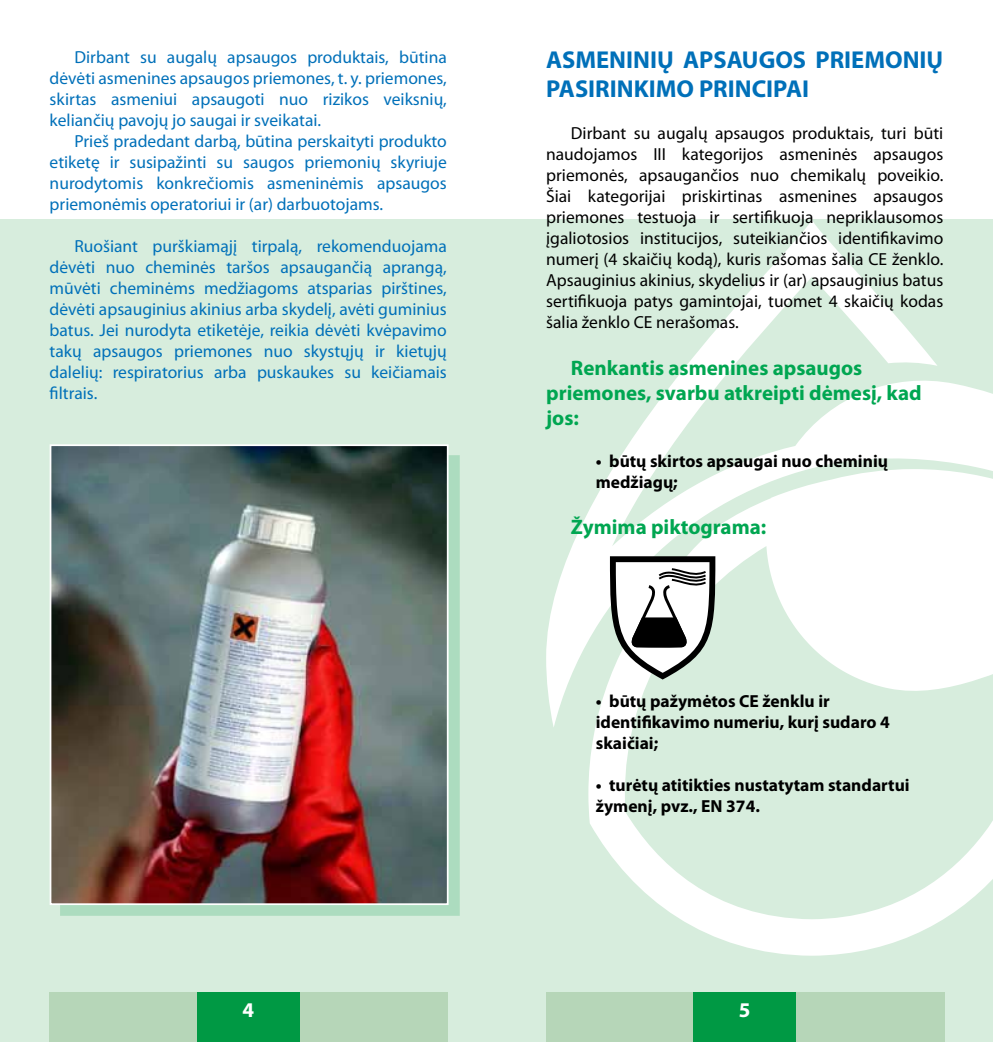
<style>
.page{position:relative;width:993px;height:1042px;background:#fff}
.page>*{position:absolute;margin:0;border:0;box-sizing:border-box;transform-origin:0 0}
.t1{font:700 24.5px "Myriad Pro";color:#0070b9}
.t2{font:700 21px/25.2px "Myriad Pro";color:#00a651}
.t3{font:700 21px "Myriad Pro";color:#fff}
.t4{font:17.5px/21px "Myriad Pro";color:#0070b9;text-align:justify}
.t5{font:17.5px/21px "Myriad Pro";color:#000;text-align:justify}
.t6{font:700 17.5px/21px "Myriad Pro";color:#000}
</style>
<div class="page">
<div style="left:0;top:220px;width:992px;height:822px;background:#d7eddd"></div>
<svg style="left:546px;top:220px;width:446px;height:735px"></svg>
<div style="left:60px;top:455px;width:399px;height:460px;background:#094;opacity:.2"></div>
<img style="left:53px;top:447px;width:392px;height:455px">
<div style="left:50px;top:444px;width:398px;height:461px;border:2px solid #fff"></div>
<svg style="left:609px;top:556px;width:106px;height:123px"></svg>
<div style="left:546px;top:992px;width:398px;height:50px;background:#b6d6b8"></div>
<div style="left:693px;top:992px;width:102px;height:50px;background:#094"></div>
<div style="left:50px;top:992px;width:398px;height:50px;background:#b6d6b8"></div>
<div style="left:197px;top:992px;width:102px;height:50px;background:#094"></div>
<p class="t4" style="left:50px;top:46px;width:398px;text-indent:25px">Dirbant su augalų apsaugos produktais, būtina dėvėti asmenines apsaugos priemones, t. y. priemones, skirtas asmeniui apsaugoti nuo rizikos veiksnių, keliančių pavojų jo saugai ir sveikatai.</p>
<p class="t4" style="left:50px;top:130px;width:398px;text-indent:25px">Prieš pradedant darbą, būtina perskaityti produkto etiketę ir susipažinti su saugos priemonių skyriuje nurodytomis konkrečiomis asmeninėmis apsaugos priemonėmis operatoriui ir (ar) darbuotojams.</p>
<p class="t4" style="left:50px;top:235px;width:398px;text-indent:25px">Ruošiant purškiamąjį tirpalą, rekomenduojama dėvėti nuo cheminės taršos apsaugančią aprangą, mūvėti cheminėms medžiagoms atsparias pirštines, dėvėti apsauginius akinius arba skydelį, avėti guminius batus. Jei nurodyta etiketėje, reikia dėvėti kvėpavimo takų apsaugos priemones nuo skystųjų ir kietųjų dalelių: respiratorius arba puskaukes su keičiamais filtrais.</p>
<h1 class="t1" style="left:546px;top:44px;width:31px">ASMENINIŲ</h1>
<h1 class="t1" style="left:683px;top:44px;width:76px">APSAUGOS</h1>
<h1 class="t1" style="left:815px;top:44px;width:15px">PRIEMONIŲ</h1>
<h1 class="t1" style="left:546px;top:73px;width:43px">PASIRINKIMO</h1>
<h1 class="t1" style="left:698px;top:73px;width:14px">PRIN</h1>
<h1 class="t1" style="left:751px;top:73px;width:56px">CIPAI</h1>
<p class="t5" style="left:546px;top:123px;width:398px;text-indent:25px">Dirbant su augalų apsaugos produktais, turi būti naudojamos III kategorijos asmeninės apsaugos priemonės, apsaugančios nuo chemikalų poveikio.<br>Šiai kategorijai priskirtinas asmenines apsaugos priemones testuoja ir sertifikuoja nepriklausomos įgaliotosios institucijos, suteikiančios identifikavimo numerį (4 skaičių kodą), kuris rašomas šalia CE ženklo.<br>Apsauginius akinius, skydelius ir (ar) apsauginius batus sertifikuoja patys gamintojai, tuomet 4 skaičių kodas šalia ženklo CE nerašomas.</p>
<p class="t2" style="left:546px;top:354px;width:377px;text-indent:25px">Renkantis asmenines apsaugos priemones, svarbu atkreipti dėmesį, kad jos:</p>
<p class="t6" style="left:595px;top:450px;width:293px">• būtų skirtos apsaugai nuo cheminių medžiagų;</p>
<p class="t2" style="left:570px;top:514px;width:197px">Žymima piktograma:</p>
<p class="t6" style="left:595px;top:689px;width:295px">• būtų pažymėtos CE ženklu ir identifikavimo numeriu, kurį sudaro 4 skaičiai;</p>
<p class="t6" style="left:595px;top:773px;width:315px">• turėtų atitikties nustatytam standartui žymenį, pvz., EN 374.</p>
<p class="t3" style="left:242px;top:996px;width:13px">4</p>
<p class="t3" style="left:738px;top:996px;width:13px">5</p>
</div>
